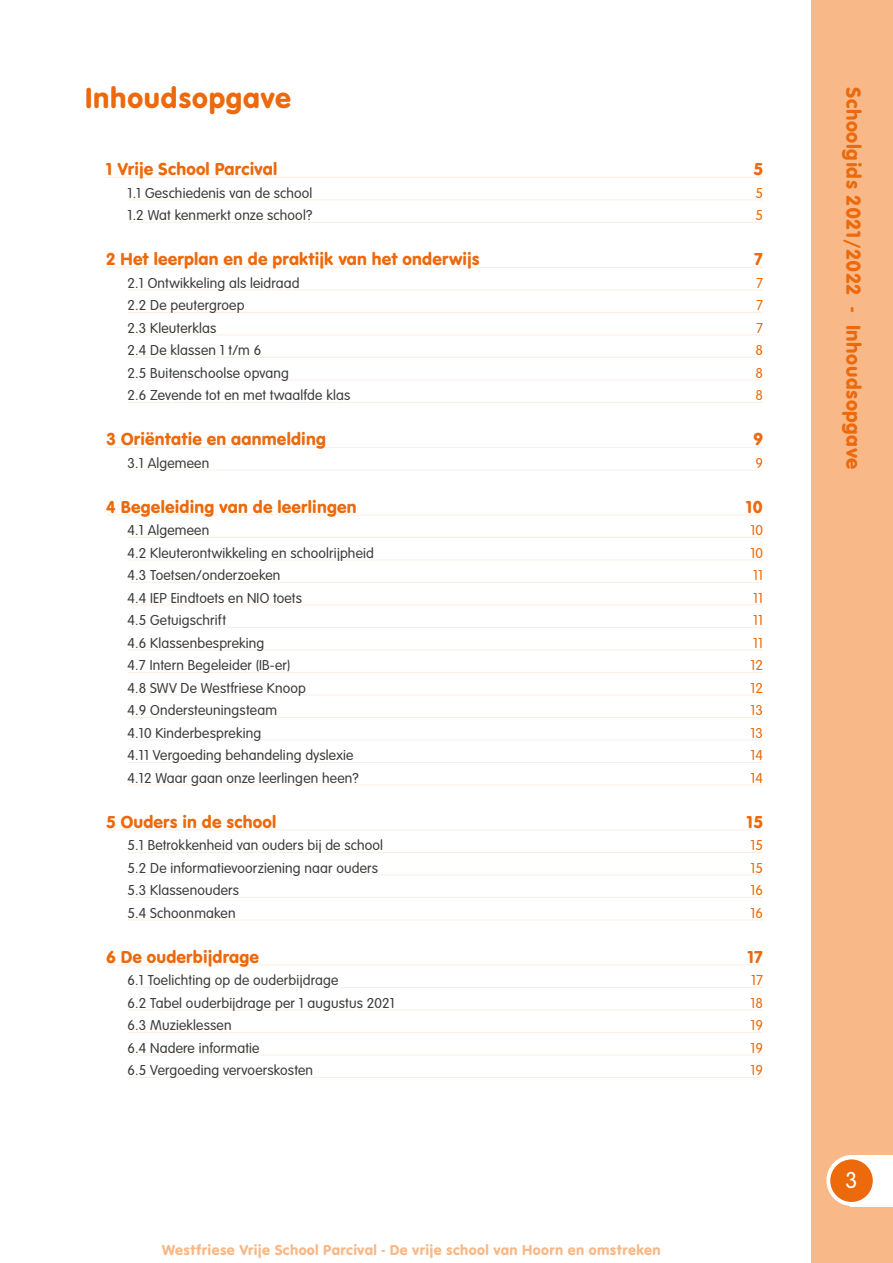
<style>
.page{position:relative;width:893px;height:1263px;background:#fff}
.page>*{position:absolute;margin:0;border:0;box-sizing:border-box;transform-origin:0 0}
.t1{font:30px "VAG Rundschrift D";letter-spacing:.025em;color:#ec690c}
.t2{font:300 24px "VAG Rundschrift D";color:#fff}
.t3{font:21px "VAG Rundschrift D";letter-spacing:.025em;color:#ec690c}
.t4{font:18px "VAG Rundschrift D";letter-spacing:.01em;color:#ec690c}
.t5{font:300 15px "VAG Rundschrift D";letter-spacing:.01em;color:#3c3c3b}
.t6{font:15px "VAG Rundschrift D";letter-spacing:.025em;color:#f8b887}
.t7{font:300 15px "VAG Rundschrift D";letter-spacing:.01em;color:#ec690c}
</style>
<div class="page">
<div style="left:811px;top:0;width:82px;height:1263px;background:#f8b887"></div>
<svg style="left:826px;top:1155px;width:51px;height:51px"></svg>
<div style="left:850px;top:1155px;width:43px;height:51px;background:#fff"></div>
<div style="left:830px;top:1159px;width:43px;height:43px;background:#ec690c;border-radius:50%"></div>
<hr style="left:106px;top:177px;width:657px;height:1px;background:#feeee1">
<hr style="left:128px;top:200px;width:635px;height:1px;background:#feeee1">
<hr style="left:128px;top:222px;width:635px;height:1px;background:#feeee1">
<hr style="left:106px;top:267px;width:657px;height:1px;background:#feeee1">
<hr style="left:128px;top:290px;width:635px;height:1px;background:#feeee1">
<hr style="left:128px;top:312px;width:635px;height:1px;background:#feeee1">
<hr style="left:128px;top:335px;width:635px;height:1px;background:#feeee1">
<hr style="left:128px;top:357px;width:635px;height:1px;background:#feeee1">
<hr style="left:128px;top:380px;width:635px;height:1px;background:#feeee1">
<hr style="left:128px;top:402px;width:635px;height:1px;background:#feeee1">
<hr style="left:106px;top:447px;width:657px;height:1px;background:#feeee1">
<hr style="left:128px;top:470px;width:635px;height:1px;background:#feeee1">
<hr style="left:106px;top:515px;width:657px;height:1px;background:#feeee1">
<hr style="left:128px;top:537px;width:635px;height:1px;background:#feeee1">
<hr style="left:128px;top:560px;width:635px;height:1px;background:#feeee1">
<hr style="left:128px;top:582px;width:635px;height:1px;background:#feeee1">
<hr style="left:128px;top:605px;width:635px;height:1px;background:#feeee1">
<hr style="left:128px;top:627px;width:635px;height:1px;background:#feeee1">
<hr style="left:128px;top:650px;width:635px;height:1px;background:#feeee1">
<hr style="left:128px;top:672px;width:635px;height:1px;background:#feeee1">
<hr style="left:128px;top:695px;width:635px;height:1px;background:#feeee1">
<hr style="left:128px;top:717px;width:635px;height:1px;background:#feeee1">
<hr style="left:128px;top:740px;width:635px;height:1px;background:#feeee1">
<hr style="left:128px;top:762px;width:635px;height:1px;background:#feeee1">
<hr style="left:128px;top:785px;width:635px;height:1px;background:#feeee1">
<hr style="left:106px;top:830px;width:657px;height:1px;background:#feeee1">
<hr style="left:128px;top:852px;width:635px;height:1px;background:#feeee1">
<hr style="left:128px;top:875px;width:635px;height:1px;background:#feeee1">
<hr style="left:128px;top:897px;width:635px;height:1px;background:#feeee1">
<hr style="left:128px;top:920px;width:635px;height:1px;background:#feeee1">
<hr style="left:106px;top:965px;width:657px;height:1px;background:#feeee1">
<hr style="left:128px;top:987px;width:635px;height:1px;background:#feeee1">
<hr style="left:128px;top:1010px;width:635px;height:1px;background:#feeee1">
<hr style="left:128px;top:1032px;width:635px;height:1px;background:#feeee1">
<hr style="left:128px;top:1055px;width:635px;height:1px;background:#feeee1">
<hr style="left:128px;top:1077px;width:635px;height:1px;background:#feeee1">
<h1 class="t1" style="left:85px;top:80px;width:208px">Inhoudsopgave</h1>
<p class="t4" style="left:106px;top:158px;width:173px">1 Vrije School Parcival</p>
<p class="t4" style="left:753px;top:158px;width:11px">5</p>
<p class="t5" style="left:128px;top:184px;width:186px">1.1 Geschiedenis van de school</p>
<p class="t7" style="left:756px;top:184px;width:9px">5</p>
<p class="t5" style="left:128px;top:207px;width:186px">1.2 Wat kenmerkt onze school?</p>
<p class="t7" style="left:756px;top:207px;width:9px">5</p>
<p class="t4" style="left:106px;top:248px;width:375px">2 Het leerplan en de praktijk van het onderwijs</p>
<p class="t4" style="left:754px;top:248px;width:10px">7</p>
<p class="t5" style="left:128px;top:274px;width:174px">2.1 Ontwikkeling als leidraad</p>
<p class="t7" style="left:756px;top:274px;width:9px">7</p>
<p class="t5" style="left:128px;top:297px;width:119px">2.2 De peutergroep</p>
<p class="t7" style="left:756px;top:297px;width:9px">7</p>
<p class="t5" style="left:128px;top:319px;width:90px">2.3 Kleuterklas</p>
<p class="t7" style="left:756px;top:319px;width:9px">7</p>
<p class="t5" style="left:128px;top:342px;width:135px">2.4 De klassen 1 t/m 6</p>
<p class="t7" style="left:756px;top:342px;width:9px">8</p>
<p class="t5" style="left:128px;top:364px;width:163px">2.5 Buitenschoolse opvang</p>
<p class="t7" style="left:756px;top:364px;width:9px">8</p>
<p class="t5" style="left:128px;top:387px;width:224px">2.6 Zevende tot en met twaalfde klas</p>
<p class="t7" style="left:756px;top:387px;width:9px">8</p>
<p class="t4" style="left:106px;top:428px;width:221px">3 Oriëntatie en aanmelding</p>
<p class="t4" style="left:753px;top:428px;width:11px">9</p>
<p class="t5" style="left:128px;top:454px;width:83px">3.1 Algemeen</p>
<p class="t7" style="left:756px;top:454px;width:9px">9</p>
<p class="t4" style="left:106px;top:496px;width:252px">4 Begeleiding van de leerlingen</p>
<p class="t4" style="left:746px;top:496px;width:19px">10</p>
<p class="t5" style="left:128px;top:522px;width:83px">4.1 Algemeen</p>
<p class="t7" style="left:750px;top:522px;width:14px">10</p>
<p class="t5" style="left:128px;top:544px;width:248px">4.2 Kleuterontwikkeling en schoolrijpheid</p>
<p class="t7" style="left:750px;top:544px;width:14px">10</p>
<p class="t5" style="left:128px;top:567px;width:154px">4.3 Toetsen/onderzoeken</p>
<p class="t7" style="left:753px;top:567px;width:12px">11</p>
<p class="t5" style="left:128px;top:589px;width:176px">4.4 IEP Eindtoets en NIO toets</p>
<p class="t7" style="left:753px;top:589px;width:12px">11</p>
<p class="t5" style="left:128px;top:612px;width:100px">4.5 Getuigschrift</p>
<p class="t7" style="left:753px;top:612px;width:12px">11</p>
<p class="t5" style="left:128px;top:634px;width:138px">4.6 Klassenbespreking</p>
<p class="t7" style="left:753px;top:634px;width:12px">11</p>
<p class="t5" style="left:128px;top:657px;width:164px">4.7 Intern Begeleider (IB-er)</p>
<p class="t7" style="left:750px;top:657px;width:14px">12</p>
<p class="t5" style="left:128px;top:679px;width:180px">4.8 SWV De Westfriese Knoop</p>
<p class="t7" style="left:750px;top:679px;width:14px">12</p>
<p class="t5" style="left:128px;top:702px;width:151px">4.9 Ondersteuningsteam</p>
<p class="t7" style="left:750px;top:702px;width:14px">13</p>
<p class="t5" style="left:128px;top:724px;width:135px">4.10 Kinderbespreking</p>
<p class="t7" style="left:750px;top:724px;width:14px">13</p>
<p class="t5" style="left:128px;top:747px;width:227px">4.11 Vergoeding behandeling dyslexie</p>
<p class="t7" style="left:750px;top:747px;width:14px">14</p>
<p class="t5" style="left:128px;top:769px;width:233px">4.12 Waar gaan onze leerlingen heen?</p>
<p class="t7" style="left:750px;top:769px;width:14px">14</p>
<p class="t4" style="left:106px;top:811px;width:172px">5 Ouders in de school</p>
<p class="t4" style="left:747px;top:811px;width:18px">15</p>
<p class="t5" style="left:128px;top:837px;width:257px">5.1 Betrokkenheid van ouders bij de school</p>
<p class="t7" style="left:750px;top:837px;width:14px">15</p>
<p class="t5" style="left:128px;top:859px;width:252px">5.2 De informatievoorziening naar ouders</p>
<p class="t7" style="left:750px;top:859px;width:14px">15</p>
<p class="t5" style="left:128px;top:882px;width:113px">5.3 Klassenouders</p>
<p class="t7" style="left:750px;top:882px;width:14px">16</p>
<p class="t5" style="left:128px;top:904px;width:110px">5.4 Schoonmaken</p>
<p class="t7" style="left:750px;top:904px;width:14px">16</p>
<p class="t4" style="left:106px;top:946px;width:154px">6 De ouderbijdrage</p>
<p class="t4" style="left:748px;top:946px;width:17px">17</p>
<p class="t5" style="left:128px;top:972px;width:212px">6.1 Toelichting op de ouderbijdrage</p>
<p class="t7" style="left:751px;top:972px;width:14px">17</p>
<p class="t5" style="left:128px;top:994px;width:269px">6.2 Tabel ouderbijdrage per 1 augustus 2021</p>
<p class="t7" style="left:750px;top:994px;width:14px">18</p>
<p class="t5" style="left:128px;top:1017px;width:106px">6.3 Muzieklessen</p>
<p class="t7" style="left:750px;top:1017px;width:14px">19</p>
<p class="t5" style="left:128px;top:1039px;width:134px">6.4 Nadere informatie</p>
<p class="t7" style="left:750px;top:1039px;width:14px">19</p>
<p class="t5" style="left:128px;top:1062px;width:187px">6.5 Vergoeding vervoerskosten</p>
<p class="t7" style="left:750px;top:1062px;width:14px">19</p>
<p class="t6" style="left:162px;top:1241px;width:500px">Westfriese Vrije School Parcival - De vrije school van Hoorn en omstreken</p>
<h3 class="t3" style="left:866px;top:87px;width:383px;rotate:90deg">Schoolgids 2021/2022 - Inhoudsopgave</h3>
<h2 class="t2" style="left:845px;top:1167px;width:14px">3</h2>
</div>
